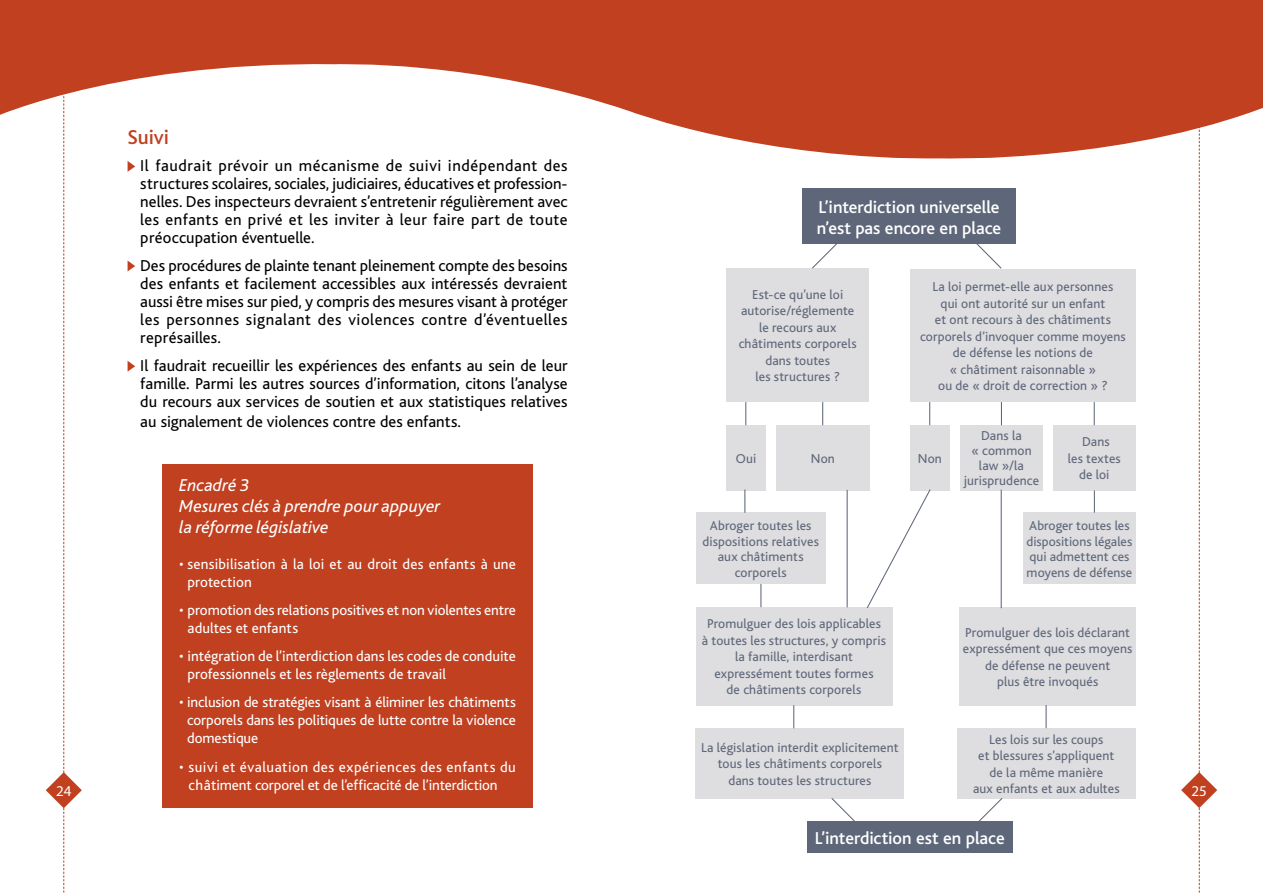
<style>
.page{position:relative;width:1263px;height:893px;background:#fff}
.page>*{position:absolute;margin:0;border:0;box-sizing:border-box;transform-origin:0 0}
.t1{font:500 21px "Bliss";letter-spacing:-.005em;color:#c04020}
.t2{font:500 18px/21px "Bliss";color:#fff}
.t3{font:italic 18px/21px "Bliss";color:#fff}
.t4{font:16.5px/18px "Bliss";letter-spacing:.005em;color:#000;text-align:justify}
.t5{font:15px/18px "Bliss";color:#fff}
.t6{font:15px/18.9px "Bliss";letter-spacing:.03em;color:#fff}
.t7{font:15px "Myriad Pro";color:#fff}
.t8{font:13.5px/16.5px "Bliss";letter-spacing:.01em;color:#5e6779;text-align:center}
</style>
<div class="page">
<div style="left:162px;top:464px;width:371px;height:344px;background:#c04020"></div>
<svg style="left:128px;top:161px;width:7px;height:11px"></svg>
<svg style="left:128px;top:261px;width:7px;height:10px"></svg>
<svg style="left:128px;top:361px;width:7px;height:11px"></svg>
<svg style="left:0;top:0;width:1263px;height:158px;fill:#c04020"></svg>
<svg style="left:46px;top:96px;width:36px;height:797px"></svg>
<svg style="left:1181px;top:96px;width:36px;height:797px"></svg>
<div style="left:802px;top:188px;width:214px;height:56px;background:#5e6779"></div>
<div style="left:726px;top:268px;width:143px;height:134px;background:#dedde0"></div>
<div style="left:910px;top:269px;width:226px;height:133px;background:#dedde0"></div>
<div style="left:776px;top:425px;width:94px;height:65px;background:#dedde0"></div>
<div style="left:960px;top:425px;width:83px;height:65px;background:#dedde0"></div>
<div style="left:1053px;top:425px;width:83px;height:65px;background:#dedde0"></div>
<div style="left:726px;top:425px;width:40px;height:65px;background:#dedde0"></div>
<div style="left:910px;top:425px;width:40px;height:65px;background:#dedde0"></div>
<svg style="left:812px;top:244px;width:25px;height:25px"></svg>
<svg style="left:976px;top:244px;width:26px;height:25px"></svg>
<svg style="left:745px;top:402px;width:1px;height:23px"></svg>
<svg style="left:822px;top:402px;width:1px;height:23px"></svg>
<svg style="left:929px;top:402px;width:1px;height:23px"></svg>
<svg style="left:1001px;top:402px;width:1px;height:23px"></svg>
<svg style="left:1094px;top:402px;width:1px;height:23px"></svg>
<div style="left:696px;top:513px;width:130px;height:71px;background:#dedde0"></div>
<div style="left:696px;top:607px;width:196px;height:98px;background:#dedde0"></div>
<div style="left:1023px;top:513px;width:113px;height:71px;background:#dedde0"></div>
<div style="left:960px;top:607px;width:176px;height:98px;background:#dedde0"></div>
<div style="left:696px;top:728px;width:208px;height:70px;background:#dedde0"></div>
<div style="left:957px;top:728px;width:179px;height:70px;background:#dedde0"></div>
<div style="left:807px;top:821px;width:205px;height:31px;background:#5e6779"></div>
<hr style="left:847px;top:490px;width:1px;height:117px;background:#5e6779">
<svg style="left:744px;top:490px;width:1px;height:23px"></svg>
<svg style="left:760px;top:584px;width:1px;height:23px"></svg>
<svg style="left:793px;top:705px;width:1px;height:23px"></svg>
<svg style="left:866px;top:489px;width:65px;height:120px"></svg>
<svg style="left:830px;top:798px;width:31px;height:23px"></svg>
<svg style="left:972px;top:798px;width:31px;height:23px"></svg>
<svg style="left:1094px;top:490px;width:1px;height:23px"></svg>
<hr style="left:1001px;top:490px;width:1px;height:118px;background:#5e6779">
<hr style="left:1045px;top:705px;width:2px;height:23px;background:#5e6779">
<p class="t1" style="left:128px;top:126px;width:43px">Suivi</p>
<p class="t4" style="left:140px;top:157px;width:429px">Il faudrait prévoir un mécanisme de suivi indépendant des structures scolaires, sociales, judiciaires, éducatives et profession&shy;nelles. Des inspecteurs devraient s’entretenir régulièrement avec les enfants en privé et les inviter à leur faire part de toute préoccupation éventuelle.</p>
<p class="t4" style="left:140px;top:257px;width:429px">Des procédures de plainte tenant pleinement compte des besoins des enfants et facilement accessibles aux intéressés devraient aussi être mises sur pied, y compris des mesures visant à protéger les personnes signalant des violences contre d’éventuelles représailles.</p>
<p class="t4" style="left:140px;top:357px;width:429px">Il faudrait recueillir les expériences des enfants au sein de leur famille. Parmi les autres sources d’information, citons l’analyse du recours aux services de soutien et aux statistiques relatives</p>
<p class="t4" style="left:140px;top:413px;width:322px">au signalement de violences contre des enfants.</p>
<p class="t2" style="left:817px;top:196px;width:186px">L’interdiction universelle n’est pas encore en place</p>
<p class="t8" style="left:739px;top:286px;width:120px">Est-ce qu’une loi autorise/réglemente le recours aux châtiments corporels dans toutes<br>les structures ?</p>
<p class="t8" style="left:920px;top:279px;width:207px">La loi permet-elle aux personnes<br>qui ont autorité sur un enfant<br>et ont recours à des châtiments corporels d’invoquer comme moyens de défense les notions de<br>« châtiment raisonnable »<br>ou de « droit de correction » ?</p>
<p class="t8" style="left:964px;top:429px;width:77px;line-height:15px">Dans la<br>« common law »/la jurisprudence</p>
<p class="t8" style="left:1068px;top:434px;width:55px">Dans<br>les textes de loi</p>
<p class="t8" style="left:736px;top:451px;width:22px">Oui</p>
<p class="t8" style="left:918px;top:451px;width:26px">Non</p>
<p class="t8" style="left:811px;top:451px;width:26px">Non</p>
<p class="t3" style="left:179px;top:475px;width:263px">Encadré 3<br>Mesures clés à prendre pour appuyer la réforme législative</p>
<p class="t5" style="left:188px;top:555px;width:330px;text-indent:-8px">• sensibilisation à la loi et au droit des enfants à une protection</p>
<p class="t5" style="left:188px;top:601px;width:330px;text-indent:-8px">• promotion des relations positives et non violentes entre adultes et enfants</p>
<p class="t5" style="left:188px;top:647px;width:330px;text-indent:-8px">• intégration de l’interdiction dans les codes de conduite professionnels et les règlements de travail</p>
<p class="t5" style="left:187px;top:694px;width:330px;text-align:justify;text-indent:-8px">• inclusion de stratégies visant à éliminer les châtiments corporels dans les politiques de lutte contre la violence domestique</p>
<p class="t6" style="left:188px;top:757px;width:329px;text-indent:-9px">• suivi et évaluation des expériences des enfants du châtiment corporel et de l’efficacité de l’interdiction</p>
<p class="t8" style="left:702px;top:518px;width:118px;line-height:15.8px">Abroger toutes les dispositions relatives aux châtiments corporels</p>
<p class="t8" style="left:702px;top:616px;width:186px">Promulguer des lois applicables<br>à toutes les structures, y compris la famille, interdisant expressément toutes formes<br>de châtiments corporels</p>
<p class="t8" style="left:1026px;top:518px;width:107px;line-height:15.8px;text-align:left">Abroger toutes les dispositions légales qui admettent ces moyens de défense</p>
<p class="t8" style="left:963px;top:624px;width:171px">Promulguer des lois déclarant expressément que ces moyens de défense ne peuvent<br>plus être invoqués</p>
<p class="t8" style="left:701px;top:739px;width:199px">La législation interdit explicitement tous les châtiments corporels<br>dans toutes les structures</p>
<p class="t8" style="left:973px;top:731px;width:148px">Les lois sur les coups<br>et blessures s’appliquent de la même manière<br>aux enfants et aux adultes</p>
<p class="t2" style="left:815px;top:828px;width:191px">L’interdiction est en place</p>
<p class="t7" style="left:56px;top:781px;width:9px">24</p>
<p class="t7" style="left:1191px;top:781px;width:8px">25</p>
</div>
